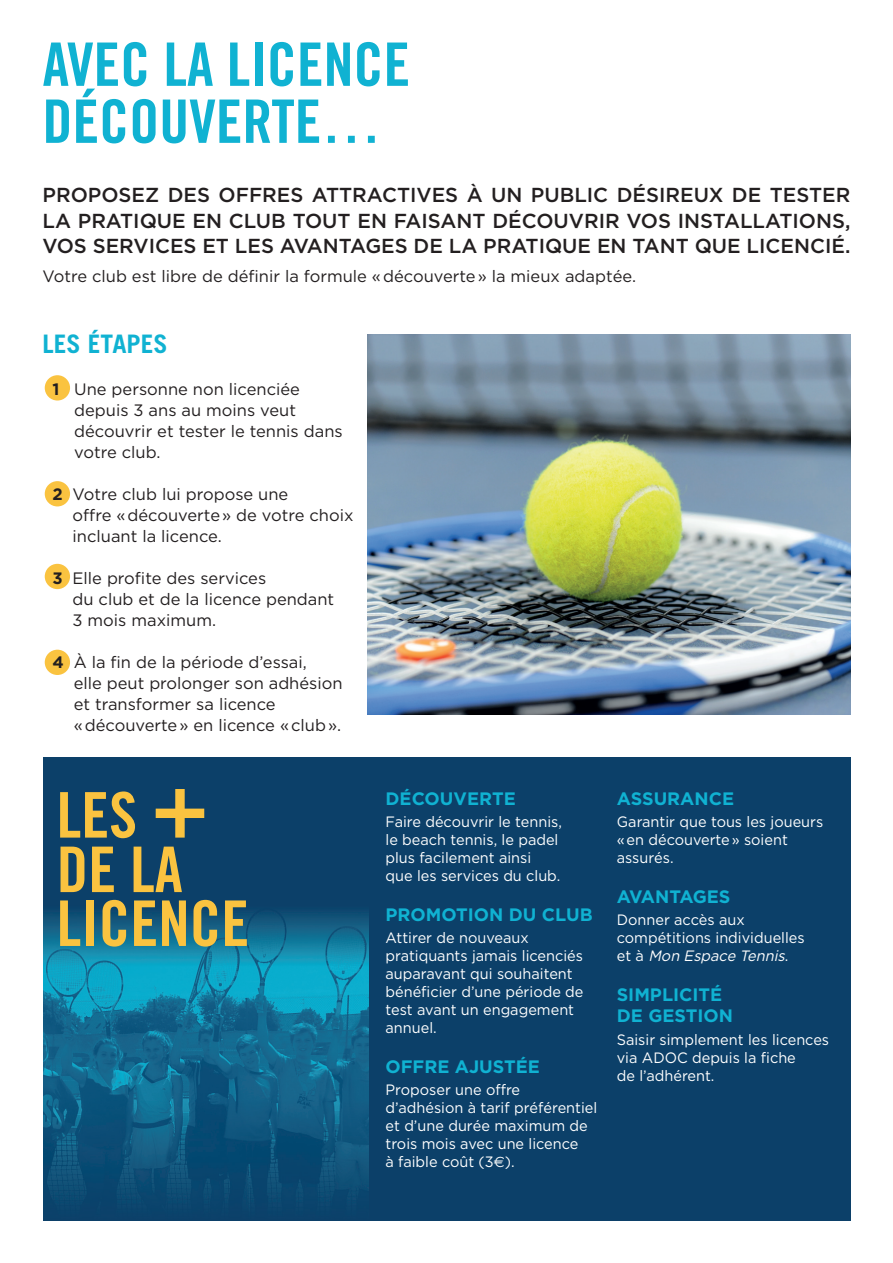
<style>
.page{position:relative;width:893px;height:1263px;background:#fff}
.page>*{position:absolute;margin:0;border:0;box-sizing:border-box;transform-origin:0 0}
.t1{font:63px/54.2px "Trade Gothic LT Pro Bd Cn 20";color:#fac340}
.t2{font:60px/57px "Trade Gothic LT Pro Bd Cn 20";color:#10b2d2}
.t3{font:700 25.5px "Trade Gothic LT Pro";color:#10b2d2}
.t4{font:500 20.25px/25.5px "Gotham";color:#231f20;text-align:justify}
.t5{font:700 18px/21.6px "Gotham";color:#10b2d2}
.t6{font:700 18px "Gotham";letter-spacing:-.025em;color:#10b2d2}
.t7{font:16.5px/21px "Gotham";color:#231f20}
.t8{font:15px/18px "Gotham";color:#fff}
.s1{font-weight:700}
.s2{font-size:96px}
.s3{font-family:"Euro Sans"}
.s4{font-style:italic}
</style>
<div class="page">
<div style="left:43px;top:757px;width:807px;height:463px;background:#0c4069"></div>
<img style="left:44px;top:913px;width:324px;height:294px">
<div style="left:45px;top:375px;width:25px;height:25px;background:#fac340;border-radius:50%"></div>
<div style="left:45px;top:481px;width:25px;height:25px;background:#fac340;border-radius:50%"></div>
<div style="left:45px;top:564px;width:25px;height:25px;background:#fac340;border-radius:50%"></div>
<div style="left:45px;top:650px;width:25px;height:25px;background:#fac340;border-radius:50%"></div>
<img style="left:367px;top:334px;width:483px;height:380px">
<h2 class="t2" style="left:43px;top:35px;width:369px">AVEC LA LICENCE<br>DÉCOUVERTE…</h2>
<h3 class="t4" style="left:43px;top:182px;width:809px">PROPOSEZ DES OFFRES ATTRACTIVES À UN PUBLIC DÉSIREUX DE TESTER LA PRATIQUE EN CLUB TOUT EN FAISANT DÉCOUVRIR VOS INSTALLATIONS, VOS SERVICES ET LES AVANTAGES DE LA PRATIQUE EN TANT QUE LICENCIÉ.</h3>
<p class="t7" style="left:43px;top:265px;width:595px">Votre club est libre de définir la formule « découverte » la mieux adaptée.</p>
<h3 class="t3" style="left:43px;top:328px;width:127px">LES ÉTAPES</h3>
<p class="t7" style="left:74px;top:378px;width:270px;text-indent:-22px"><span class="s1">1</span> Une personne non licenciée depuis 3 ans au moins veut découvrir et tester le tennis dans votre club.</p>
<p class="t7" style="left:73px;top:483px;width:282px;text-indent:-20px"><span class="s1">2</span> Votre club lui propose une<br>offre « découverte » de votre choix incluant la licence.</p>
<p class="t7" style="left:73px;top:567px;width:263px;text-indent:-20px"><span class="s1">3</span> Elle profite des services<br>du club et de la licence pendant<br>3 mois maximum.</p>
<p class="t7" style="left:74px;top:651px;width:270px;text-indent:-21px"><span class="s1">4</span> À la fin de la période d’essai,<br>elle peut prolonger son adhésion et transformer sa licence<br>« découverte » en licence « club ».</p>
<h1 class="t1" style="left:57px;top:787px;width:194px">LES <span class="s2">+<br></span>DE LA<br>LICENCE</h1>
<p class="t5" style="left:386px;top:788px;width:132px">DÉCOUVERTE</p>
<p class="t8" style="left:386px;top:813px;width:178px">Faire découvrir le tennis, le beach tennis, le padel plus facilement ainsi que les services du club.</p>
<p class="t5" style="left:386px;top:904px;width:209px">PROMOTION DU CLUB</p>
<p class="t8" style="left:386px;top:928px;width:199px">Attirer de nouveaux pratiquants jamais licenciés auparavant qui souhaitent bénéficier d’une période de test avant un engagement annuel.</p>
<p class="t5" style="left:386px;top:1055px;width:156px">OFFRE AJUSTÉE</p>
<p class="t8" style="left:386px;top:1080px;width:213px">Proposer une offre d’adhésion à tarif préférentiel et d’une durée maximum de trois mois avec une licence<br>à faible coût (3<span class="s3">€</span>).</p>
<p class="t5" style="left:617px;top:788px;width:119px">ASSURANCE</p>
<p class="t8" style="left:617px;top:813px;width:208px">Garantir que tous les joueurs « en découverte » soient assurés.</p>
<p class="t6" style="left:617px;top:884px;width:115px">AVANTAGES</p>
<p class="t8" style="left:617px;top:910px;width:189px">Donner accès aux compétitions individuelles e t à <span class="s4">Mon Espace Tennis</span>.</p>
<p class="t5" style="left:617px;top:983px;width:118px">SIMPLICITÉ<br>DE GESTION</p>
<p class="t8" style="left:617px;top:1030px;width:214px">Saisir simplement les licences via ADOC depuis la fiche<br>de l’adhérent.</p>
</div>
